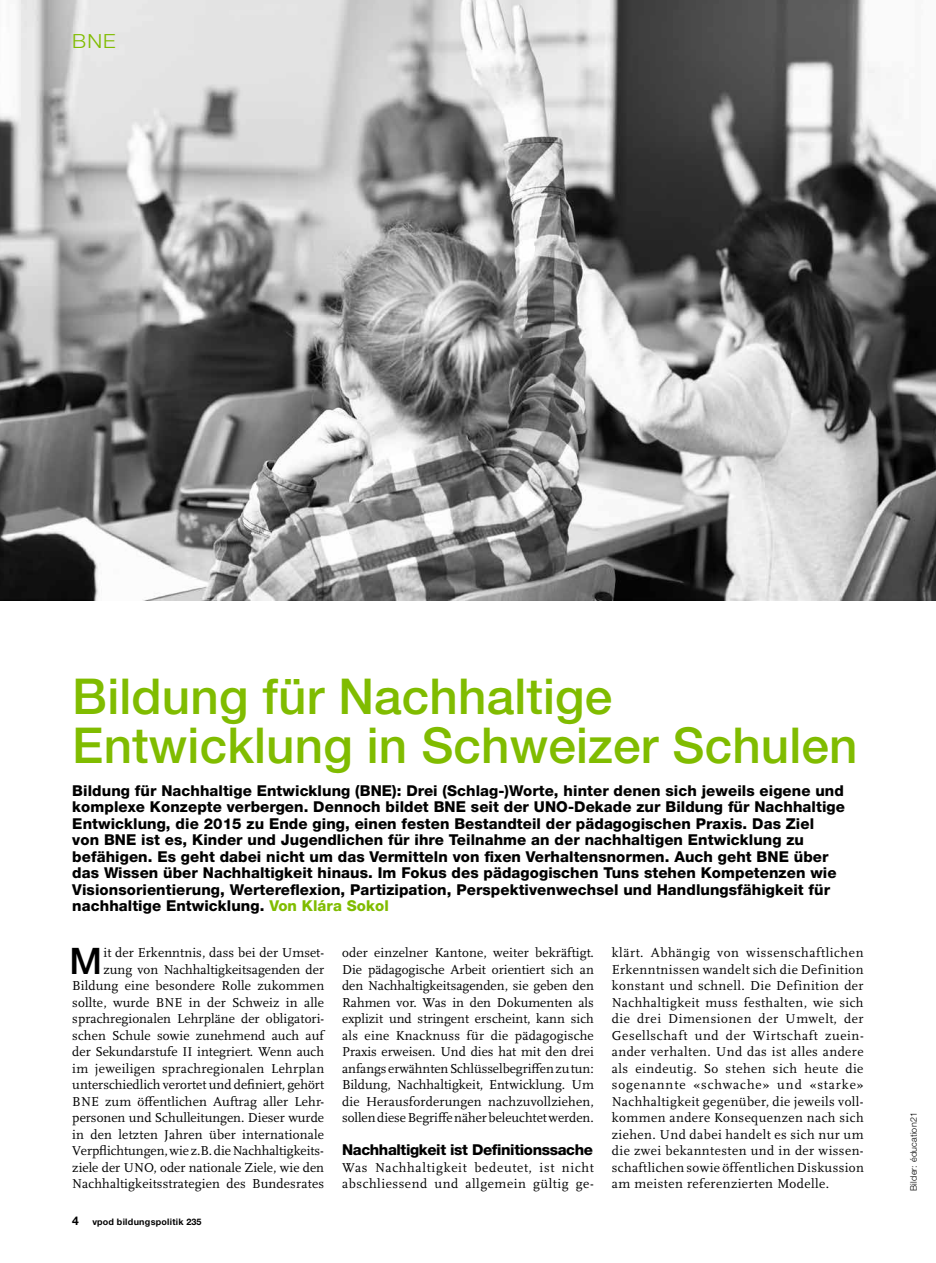
<style>
.page{position:relative;width:936px;height:1263px;background:#fff}
.page>*{position:absolute;margin:0;border:0;box-sizing:border-box;transform-origin:0 0}
.t1{font:500 49.5px/48px "Helvetica Neue LT Std";letter-spacing:.005em;color:#80bc00}
.t2{font:500 36.6px "Helvetica Neue LT Std";color:#000}
.t3{font:300 19.5px "Helvetica Neue LT Std";color:#80bc00;scale:1.08 1}
.t4{font:800 15px/16.5px "Helvetica Neue LT Std";letter-spacing:.005em;color:#000}
.t5{font:800 15px "Helvetica Neue LT Std";letter-spacing:-.025em;color:#000}
.t6{font:13.5px/16.5px "Scala Pro";letter-spacing:.005em;color:#000;text-align:justify}
.t7{font:13.5px/16.5px "Scala Pro";letter-spacing:.04em;color:#000}
.t8{font:700 9px "Helvetica Neue LT Std";letter-spacing:.03em;color:#000}
.t9{font:300 9px "Helvetica Neue LT Std";letter-spacing:.02em;color:#000}
.s1{color:#80bc00}
.s2{font-size:12px}
</style>
<div class="page">
<img style="left:0;top:0;width:935px;height:601px">
<h3 class="t3" style="left:72px;top:29px;width:42px">BNE</h3>
<h1 class="t1" style="left:72px;top:672px;width:786px">Bildung für Nachhaltige<br>Entwicklung in Schweizer Schulen</h1>
<p class="t4" style="left:72px;top:782px;width:774px">Bildung für Nachhaltige Entwicklung (BNE): Drei (Schlag-)Worte, hinter denen sich jeweils eigene und komplexe Konzepte verbergen. Dennoch bildet BNE seit der UNO-Dekade zur Bildung für Nachhaltige Entwicklung, die 2015 zu Ende ging, einen festen Bestandteil der pädagogischen Praxis. Das Ziel<br>von BNE ist es, Kinder und Jugendlichen für ihre Teilnahme an der nachhaltigen Entwicklung zu befähigen. Es geht dabei nicht um das Vermitteln von fixen Verhaltensnormen. Auch geht BNE über das Wissen über Nachhaltigkeit hinaus. Im Fokus des pädagogischen Tuns stehen Kompetenzen wie Visionsorientierung, Wertereflexion, Partizipation, Perspektivenwechsel und Handlungsfähigkeit für nachhaltige Entwicklung. <span class="s1">Von Klára Sokol</span></p>
<p class="t6" style="left:72px;top:945px;width:253px;text-align:right">it der Erkenntnis, dass bei der Umset&shy;zung von Nachhaltigkeitsagenden der Bildung eine besondere Rolle zukommen sollte, wurde BNE in der Schweiz in alle sprachregionalen Lehrpläne der obligatori&shy;schen Schule sowie zunehmend auch auf der Sekundarstufe II integriert. Wenn auch im jeweiligen sprachregionalen Lehrplan unterschiedlich verortet und definiert, gehört BNE zum öffentlichen Auftrag aller Lehr&shy;personen und Schulleitungen. Dieser wurde in den letzten Jahren über internationale Verpflichtungen, wie z.B. die Nachhaltigkeits&shy;ziele der UNO, oder nationale Ziele, wie den Nachhaltigkeitsstrategien des Bundesrates</p>
<p class="t6" style="left:342px;top:944px;width:253px">oder einzelner Kantone, weiter bekräftigt.<br>Die pädagogische Arbeit orientiert sich an den Nachhaltigkeitsagenden, sie geben den Rahmen vor. Was in den Dokumenten als explizit und stringent erscheint, kann sich als eine Knacknuss für die pädagogische Praxis erweisen. Und dies hat mit den drei anfangs erwähnten Schlüsselbegriffen zu tun:<br>Bildung, Nachhaltigkeit, Entwicklung. Um die Herausforderungen nachzuvollziehen, sollen diese Begriffe näher beleuchtet werden.</p>
<h2 class="t2" style="left:70px;top:939px;width:34px">M</h2>
<p class="t5" style="left:342px;top:1141px;width:252px">Nachhaltigkeit ist Definitionssache</p>
<p class="t7" style="left:342px;top:1159px;width:253px">Was Nachhaltigkeit bedeutet, ist nicht abschliessend und allgemein gültig ge-</p>
<p class="t8" style="left:72px;top:1216px;width:131px"><span class="s2">4</span> vpod bildungspolitik 235</p>
<p class="t6" style="left:612px;top:945px;width:253px">klärt. Abhängig von wissenschaftlichen Erkenntnissen wandelt sich die Definition konstant und schnell. Die Definition der Nachhaltigkeit muss festhalten, wie sich die drei Dimensionen der Umwelt, der Gesellschaft und der Wirtschaft zuein&shy;ander verhalten. Und das ist alles andere als eindeutig. So stehen sich heute die sogenannte «schwache» und «starke» Nachhaltigkeit gegenüber, die jeweils voll&shy;kommen andere Konsequenzen nach sich ziehen. Und dabei handelt es sich nur um die zwei bekanntesten und in der wissen&shy;schaftlichen sowie öffentlichen Diskussion am meisten referenzierten Modelle.</p>
<p class="t9" style="left:908px;top:1191px;width:80px;rotate:-90deg">Bilder: éducation21</p>
</div>
